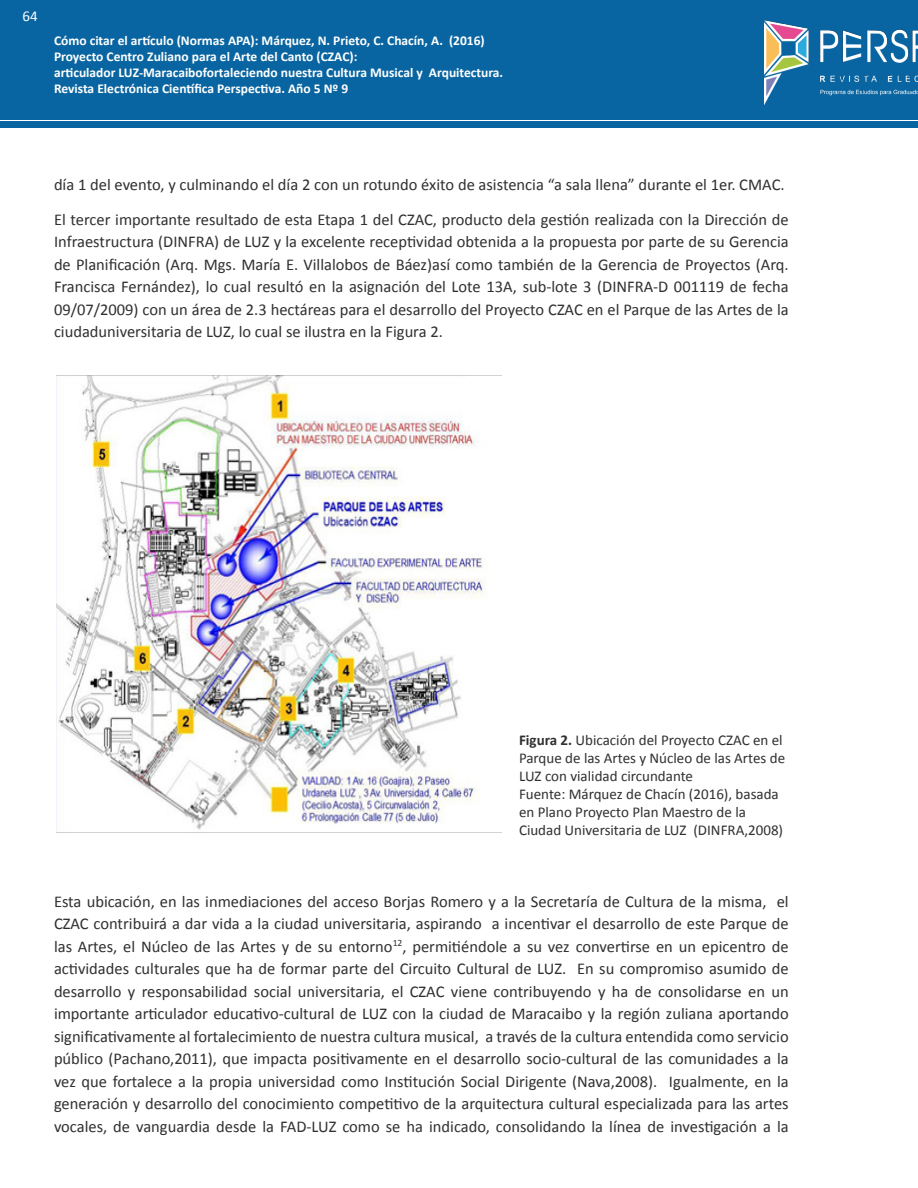
<style>
.page{position:relative;width:918px;height:1188px;background:#fff}
.page>*{position:absolute;margin:0;border:0;box-sizing:border-box;transform-origin:0 0}
.Paragraph_Style_2{font:16.5px/22.5px "Calibri";color:#312f30;text-align:justify}
.Paragraph_Style_2-2{font:15px/18px "Calibri";color:#312f30}
.t1{font:15px "Calibri";color:#fff}
.t2{font:700 13.5px/16.2px "Calibri";color:#fff}
.s1{font-weight:700}
</style>
<div class="page">
<div style="left:0;top:0;width:918px;height:119px;background:#0965a1"></div>
<div style="left:0;top:121px;width:918px;height:6px;background:#0965a1"></div>
<img style="left:765px;top:20px;width:153px;height:84px">
<img style="left:56px;top:375px;width:446px;height:458px">
<p class="t1" style="left:22px;top:6px;width:17px">64</p>
<p class="t2" style="left:54px;top:32px;width:451px">Cómo citar el artículo (Normas APA): Márquez, N. Prieto, C. Chacín, A. (2016)<br>Proyecto Centro Zuliano para el Arte del Canto (CZAC):<br>articulador LUZ-Maracaibofortaleciendo nuestra Cultura Musical y Arquitectura.<br>Revista Electrónica Científica Perspectiva. Año 5 Nº 9</p>
<p class="Paragraph_Style_2" style="left:54px;top:173px;width:732px">día 1 del evento, y culminando el día 2 con un rotundo éxito de asistencia “a sala llena” durante el 1er. CMAC.</p>
<p class="Paragraph_Style_2" style="left:54px;top:208px;width:736px">El tercer importante resultado de esta Etapa 1 del CZAC, producto dela gestión realizada con la Dirección de Infraestructura (DINFRA) de LUZ y la excelente receptividad obtenida a la propuesta por parte de su Gerencia de Planificación (Arq. Mgs. María E. Villalobos de Báez)así como también de la Gerencia de Proyectos (Arq.<br>Francisca Fernández), lo cual resultó en la asignación del Lote 13A, sub-lote 3 (DINFRA-D 001119 de fecha 09/07/2009) con un área de 2.3 hectáreas para el desarrollo del Proyecto CZAC en el Parque de las Artes de la ciudaduniversitaria de LUZ, lo cual se ilustra en la Figura 2.</p>
<p class="Paragraph_Style_2-2" style="left:519px;top:731px;width:268px"><span class="s1">Figura 2.</span> Ubicación del Proyecto CZAC en el<br>Parque de las Artes y Núcleo de las Artes de<br>LUZ con vialidad circundante</p>
<p class="Paragraph_Style_2-2" style="left:519px;top:785px;width:266px">Fuente: Márquez de Chacín (2016), basada en Plano Proyecto Plan Maestro de la<br>Ciudad Universitaria de LUZ (DINFRA,2008)</p>
<p class="Paragraph_Style_2" style="left:54px;top:890px;width:736px">Esta ubicación, en las inmediaciones del acceso Borjas Romero y a la Secretaría de Cultura de la misma, el CZAC contribuirá a dar vida a la ciudad universitaria, aspirando a incentivar el desarrollo de este Parque de las Artes, el Núcleo de las Artes y de su entorno<sup>12</sup>, permitiéndole a su vez convertirse en un epicentro de actividades culturales que ha de formar parte del Circuito Cultural de LUZ. En su compromiso asumido de desarrollo y responsabilidad social universitaria, el CZAC viene contribuyendo y ha de consolidarse en un importante articulador educativo-cultural de LUZ con la ciudad de Maracaibo y la región zuliana aportando significativamente al fortalecimiento de nuestra cultura musical, a través de la cultura entendida como servicio público (Pachano,2011), que impacta positivamente en el desarrollo socio-cultural de las comunidades a la vez que fortalece a la propia universidad como Institución Social Dirigente (Nava,2008). Igualmente, en la generación y desarrollo del conocimiento competitivo de la arquitectura cultural especializada para las artes vocales, de vanguardia desde la FAD-LUZ como se ha indicado, consolidando la línea de investigación a la</p>
</div>
